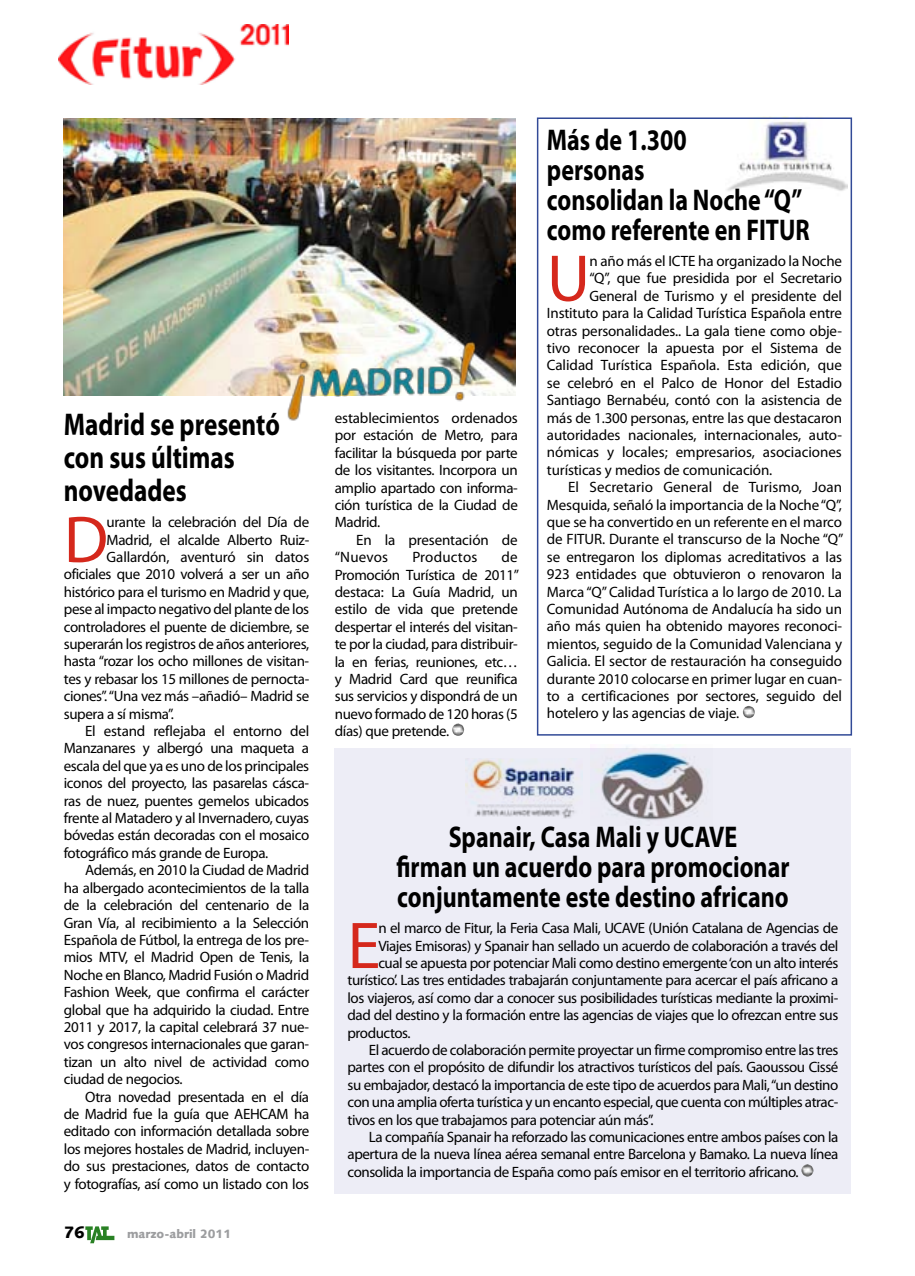
<style>
.page{position:relative;width:915px;height:1276px;background:#fff}
.page>*{position:absolute;margin:0;border:0;box-sizing:border-box;transform-origin:0 0}
.t1{font:66.6px "Myriad Pro";color:#d5281c}
.t2{font:700 31.5px/33px "Myriad Pro";color:#000;scale:.8 1}
.t3{font:700 30px/30px "Myriad Pro";color:#000;scale:.8 1}
.t4{font:900 16.5px "Syntax";color:#000}
.t5{font:15px/17.4px "Myriad Pro";letter-spacing:-.025em;color:#000;text-align:justify}
.t6{font:15px/17.4px "Myriad Pro";letter-spacing:-.005em;color:#000}
.t7{font:15px "Myriad Pro";color:#000}
.t8{font:15px "Myriad Pro";letter-spacing:.005em;color:#000}
.t9{font:15px "Myriad Pro";letter-spacing:.015em;color:#000}
.t10{font:900 12px "Syntax";color:#9c9d9f}
</style>
<div class="page">
<svg style="left:742px;top:706px;width:12px;height:12px"></svg>
<div style="left:536px;top:117px;width:315px;height:618px;border:2px solid #324a97"></div>
<img style="left:725px;top:117px;width:122px;height:74px">
<img style="left:58px;top:24px;width:230px;height:61px">
<svg style="left:85px;top:1226px;width:29px;height:17px"></svg>
<svg style="left:452px;top:723px;width:12px;height:13px"></svg>
<img style="left:64px;top:118px;width:451px;height:277px">
<div style="left:334px;top:748px;width:516px;height:446px;background:#ededf6"></div>
<svg style="left:801px;top:1164px;width:12px;height:12px"></svg>
<img style="left:279px;top:337px;width:204px;height:84px">
<img style="left:597px;top:746px;width:107px;height:75px">
<img style="left:465px;top:758px;width:112px;height:60px">
<h2 class="t2" style="left:64px;top:407px;width:271px">Madrid se presentó con sus últimas novedades</h2>
<h1 class="t1" style="left:64px;top:498px;width:46px">D</h1>
<p class="t5" style="left:106px;top:513px;width:204px">urante la celebración del Día de</p>
<p class="t5" style="left:106px;top:530px;width:204px">Madrid, el alcalde Alberto Ruiz-</p>
<p class="t5" style="left:106px;top:548px;width:204px">Gallardón, aventuró sin datos</p>
<p class="t5" style="left:64px;top:565px;width:247px">oficiales que 2010 volverá a ser un año</p>
<p class="t5" style="left:64px;top:583px;width:247px">histórico para el turismo en Madrid y que,</p>
<p class="t5" style="left:64px;top:600px;width:247px">pese al impacto negativo del plante de los</p>
<p class="t5" style="left:64px;top:617px;width:247px">controladores el puente de diciembre, se</p>
<p class="t5" style="left:64px;top:635px;width:247px">superarán los registros de años anteriores,</p>
<p class="t5" style="left:64px;top:652px;width:247px">hasta “rozar los ocho millones de visitan-</p>
<p class="t5" style="left:64px;top:670px;width:247px">tes y rebasar los 15 millones de pernocta-</p>
<p class="t5" style="left:64px;top:687px;width:247px">ciones”. “Una vez más –añadió– Madrid se</p>
<p class="t5" style="left:64px;top:704px;width:112px">supera a sí misma”.</p>
<p class="t5" style="left:85px;top:722px;width:226px">El estand reflejaba el entorno del</p>
<p class="t5" style="left:64px;top:739px;width:246px">Manzanares y albergó una maqueta a</p>
<p class="t5" style="left:64px;top:757px;width:247px">escala del que ya es uno de los principales</p>
<p class="t5" style="left:64px;top:774px;width:247px">iconos del proyecto, las pasarelas cásca-</p>
<p class="t5" style="left:64px;top:791px;width:247px">ras de nuez, puentes gemelos ubicados</p>
<p class="t5" style="left:64px;top:809px;width:247px">frente al Matadero y al Invernadero, cuyas</p>
<p class="t5" style="left:64px;top:826px;width:247px">bóvedas están decoradas con el mosaico</p>
<p class="t5" style="left:64px;top:844px;width:206px">fotográfico más grande de Europa.</p>
<p class="t5" style="left:85px;top:861px;width:225px">Además, en 2010 la Ciudad de Madrid</p>
<p class="t5" style="left:64px;top:878px;width:247px">ha albergado acontecimientos de la talla</p>
<p class="t5" style="left:64px;top:896px;width:247px">de la celebración del centenario de la</p>
<p class="t5" style="left:64px;top:913px;width:247px">Gran Vía, al recibimiento a la Selección</p>
<p class="t5" style="left:64px;top:931px;width:247px">Española de Fútbol, la entrega de los pre-</p>
<p class="t5" style="left:64px;top:948px;width:247px">mios MTV, el Madrid Open de Tenis, la</p>
<p class="t5" style="left:64px;top:965px;width:247px">Noche en Blanco, Madrid Fusión o Madrid</p>
<p class="t5" style="left:64px;top:983px;width:247px">Fashion Week, que confirma el carácter</p>
<p class="t5" style="left:64px;top:1000px;width:247px">global que ha adquirido la ciudad. Entre</p>
<p class="t5" style="left:64px;top:1018px;width:247px">2011 y 2017, la capital celebrará 37 nue-</p>
<p class="t5" style="left:64px;top:1035px;width:247px">vos congresos internacionales que garan-</p>
<p class="t5" style="left:64px;top:1052px;width:247px">tizan un alto nivel de actividad como</p>
<p class="t5" style="left:64px;top:1070px;width:120px">ciudad de negocios.</p>
<p class="t5" style="left:85px;top:1087px;width:225px">Otra novedad presentada en el día</p>
<p class="t5" style="left:64px;top:1105px;width:247px">de Madrid fue la guía que AEHCAM ha</p>
<p class="t5" style="left:64px;top:1122px;width:247px">editado con información detallada sobre</p>
<p class="t5" style="left:64px;top:1139px;width:247px">los mejores hostales de Madrid, incluyen-</p>
<p class="t5" style="left:64px;top:1157px;width:247px">do sus prestaciones, datos de contacto</p>
<p class="t5" style="left:64px;top:1174px;width:247px">y fotografías, así como un listado con los</p>
<p class="t4" style="left:64px;top:1222px;width:22px">76</p>
<p class="t10" style="left:127px;top:1227px;width:106px">marzo-abril 2011</p>
<p class="t5" style="left:334px;top:409px;width:185px">establecimientos ordenados por estación de Metro, para facilitar la búsqueda por parte de los visitantes. Incorpora un amplio apartado con informa&shy;ción turística de la Ciudad de Madrid.</p>
<p class="t6" style="left:334px;top:531px;width:184px;text-indent:21px">En la presentación de “Nuevos</p>
<p class="t5" style="left:334px;top:548px;width:186px;text-indent:167px">de Promoción Turística de 2011” destaca: La Guía Madrid, un estilo de vida que pretende despertar el interés del visitan&shy;te por la ciudad, para distribuir&shy;la en ferias, reuniones, etc… y Madrid Card que reunifica sus servicios y dispondrá de un nuevo formado de 120 horas (5 días) que pretende.</p>
<p class="t9" style="left:412px;top:548px;width:67px">Productos</p>
<h3 class="t3" style="left:546px;top:124px;width:330px">Más de 1.300<br>personas<br>consolidan la Noche “Q” como referente en FITUR</h3>
<h1 class="t1" style="left:546px;top:237px;width:45px">U</h1>
<p class="t5" style="left:589px;top:252px;width:254px">n año más el ICTE ha organizado la Noche</p>
<p class="t5" style="left:589px;top:269px;width:254px">“Q”, que fue presidida por el Secretario</p>
<p class="t5" style="left:589px;top:287px;width:254px">General de Turismo y el presidente del</p>
<p class="t5" style="left:546px;top:304px;width:296px">Instituto para la Calidad Turística Española entre</p>
<p class="t5" style="left:546px;top:321px;width:296px">otras personalidades.. La gala tiene como obje-</p>
<p class="t5" style="left:546px;top:339px;width:296px">tivo reconocer la apuesta por el Sistema de</p>
<p class="t6" style="left:546px;top:356px;width:296px">Calidad Turística Española. Esta edición, que</p>
<p class="t5" style="left:546px;top:374px;width:296px">se celebró en el Palco de Honor del Estadio</p>
<p class="t5" style="left:546px;top:391px;width:296px">Santiago Bernabéu, contó con la asistencia de</p>
<p class="t5" style="left:546px;top:408px;width:296px">más de 1.300 personas, entre las que destacaron</p>
<p class="t5" style="left:546px;top:426px;width:296px">autoridades nacionales, internacionales, auto-</p>
<p class="t7" style="left:546px;top:443px;width:296px">nómicas y locales; empresarios, asociaciones</p>
<p class="t5" style="left:546px;top:461px;width:227px">turísticas y medios de comunicación.</p>
<p class="t8" style="left:568px;top:478px;width:275px">El Secretario General de Turismo, Joan</p>
<p class="t5" style="left:546px;top:495px;width:296px">Mesquida, señaló la importancia de la Noche “Q”,</p>
<p class="t5" style="left:546px;top:513px;width:296px">que se ha convertido en un referente en el marco</p>
<p class="t5" style="left:546px;top:530px;width:298px">de FITUR. Durante el transcurso de la Noche “Q”</p>
<p class="t5" style="left:546px;top:548px;width:296px">se entregaron los diplomas acreditativos a las</p>
<p class="t5" style="left:546px;top:565px;width:296px">923 entidades que obtuvieron o renovaron la</p>
<p class="t5" style="left:546px;top:582px;width:296px">Marca “Q” Calidad Turística a lo largo de 2010. La</p>
<p class="t5" style="left:546px;top:600px;width:296px">Comunidad Autónoma de Andalucía ha sido un</p>
<p class="t5" style="left:546px;top:617px;width:296px">año más quien ha obtenido mayores reconoci-</p>
<p class="t5" style="left:546px;top:635px;width:296px">mientos, seguido de la Comunidad Valenciana y</p>
<p class="t5" style="left:546px;top:652px;width:296px">Galicia. El sector de restauración ha conseguido</p>
<p class="t5" style="left:546px;top:669px;width:296px">durante 2010 colocarse en primer lugar en cuan-</p>
<p class="t5" style="left:546px;top:687px;width:296px">to a certificaciones por sectores, seguido del</p>
<p class="t5" style="left:546px;top:704px;width:194px">hotelero y las agencias de viaje.</p>
<h3 class="t3" style="left:396px;top:821px;width:492px;text-align:center">Spanair, Casa Mali y UCAVE<br>firman un acuerdo para promocionar conjuntamente este destino africano</h3>
<h1 class="t1" style="left:347px;top:904px;width:34px">E</h1>
<p class="t5" style="left:378px;top:919px;width:461px">n el marco de Fitur, la Feria Casa Mali, UCAVE (Unión Catalana de Agencias de</p>
<p class="t5" style="left:378px;top:936px;width:461px">Viajes Emisoras) y Spanair han sellado un acuerdo de colaboración a través del</p>
<p class="t5" style="left:378px;top:954px;width:461px">cual se apuesta por potenciar Mali como destino emergente ‘con un alto interés</p>
<p class="t5" style="left:347px;top:971px;width:492px">turístico’. Las tres entidades trabajarán conjuntamente para acercar el país africano a</p>
<p class="t5" style="left:347px;top:989px;width:492px">los viajeros, así como dar a conocer sus posibilidades turísticas mediante la proximi-</p>
<p class="t5" style="left:347px;top:1006px;width:492px">dad del destino y la formación entre las agencias de viajes que lo ofrezcan entre sus</p>
<p class="t5" style="left:347px;top:1023px;width:65px">productos.</p>
<p class="t5" style="left:369px;top:1041px;width:471px">El acuerdo de colaboración permite proyectar un firme compromiso entre las tres</p>
<p class="t5" style="left:347px;top:1058px;width:492px">partes con el propósito de difundir los atractivos turísticos del país. Gaoussou Cissé</p>
<p class="t5" style="left:347px;top:1076px;width:492px">su embajador, destacó la importancia de este tipo de acuerdos para Mali, “un destino</p>
<p class="t5" style="left:347px;top:1093px;width:492px">con una amplia oferta turística y un encanto especial, que cuenta con múltiples atrac-</p>
<p class="t5" style="left:347px;top:1110px;width:307px">tivos en los que trabajamos para potenciar aún más”.</p>
<p class="t5" style="left:369px;top:1128px;width:471px">La compañía Spanair ha reforzado las comunicaciones entre ambos países con la</p>
<p class="t5" style="left:347px;top:1145px;width:492px">apertura de la nueva línea aérea semanal entre Barcelona y Bamako. La nueva línea</p>
<p class="t5" style="left:347px;top:1163px;width:452px">consolida la importancia de España como país emisor en el territorio africano.</p>
</div>
